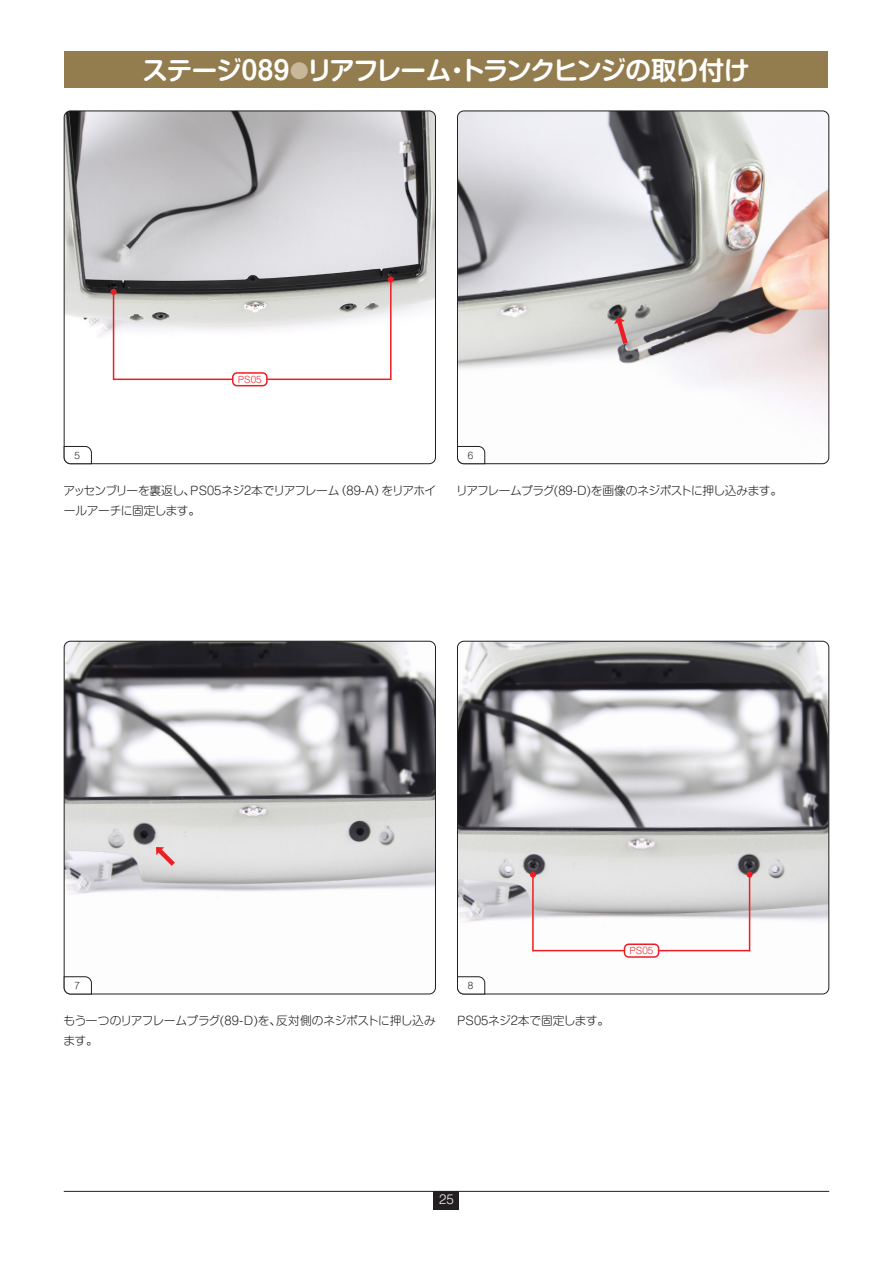
<style>
.page{position:relative;width:893px;height:1263px;background:#fff}
.page>*{position:absolute;margin:0;border:0;box-sizing:border-box;transform-origin:0 0}
.t1{font:700 25.5px "Shin M Go Pr 6 N De";letter-spacing:-.05em;color:#fff}
.t2{font:300 12px "Shin M Go Pro";color:#fff}
.Body_Copy{font:300 11.7px/20.2px "Shin M Go Pr 6";letter-spacing:-.035em;color:#231f20}
.Body_Copy-2{font:300 11.7px "Shin M Go Pr 6";letter-spacing:-.01em;color:#231f20}
.t3{font:300 9px "Shin M Go Pro";color:#ee1d23}
.t4{font:300 9px "Shin M Go Pro";color:#231f20}
.s1{font-size:19.2px;color:#c8b798}
</style>
<div class="page">
<hr style="left:64px;top:1191px;width:765px;height:1px;background:#231f20">
<div style="left:434px;top:1191px;width:25px;height:18px;background:#231f20"></div>
<div style="left:65px;top:51px;width:763px;height:37px;background:#937c4d"></div>
<img style="left:64px;top:111px;width:371px;height:353px">
<div style="left:64px;top:111px;width:372px;height:353px;border:1px solid #231f20;border-radius:6px"></div>
<svg style="left:63px;top:446px;width:29px;height:18px"></svg>
<img style="left:457px;top:111px;width:372px;height:353px">
<div style="left:457px;top:111px;width:372px;height:353px;border:1px solid #231f20;border-radius:6px"></div>
<img style="left:64px;top:641px;width:371px;height:353px">
<div style="left:64px;top:641px;width:372px;height:353px;border:1px solid #231f20;border-radius:6px"></div>
<svg style="left:457px;top:446px;width:28px;height:18px"></svg>
<svg style="left:63px;top:976px;width:29px;height:19px"></svg>
<hr style="left:113px;top:292px;width:1px;height:88px;background:#ee1d23">
<svg style="left:111px;top:289px;width:6px;height:6px"></svg>
<hr style="left:390px;top:279px;width:2px;height:101px;background:#ee1d23">
<svg style="left:388px;top:276px;width:6px;height:6px"></svg>
<hr style="left:114px;top:379px;width:277px;height:1px;background:#ee1d23">
<div style="left:233px;top:373px;width:34px;height:13px;background:#fff;border-radius:4px"></div>
<div style="left:232px;top:372px;width:36px;height:14px;border:2px solid #ee1d23;border-radius:4px"></div>
<svg style="left:614px;top:316px;width:17px;height:33px"></svg>
<svg style="left:154px;top:844px;width:26px;height:27px"></svg>
<img style="left:457px;top:641px;width:372px;height:353px">
<div style="left:457px;top:641px;width:372px;height:353px;border:1px solid #231f20;border-radius:6px"></div>
<svg style="left:457px;top:976px;width:28px;height:19px"></svg>
<hr style="left:532px;top:874px;width:2px;height:77px;background:#ee1d23">
<svg style="left:530px;top:871px;width:6px;height:6px"></svg>
<hr style="left:749px;top:874px;width:1px;height:77px;background:#ee1d23">
<svg style="left:747px;top:871px;width:6px;height:6px"></svg>
<hr style="left:533px;top:950px;width:217px;height:1px;background:#ee1d23">
<div style="left:624px;top:944px;width:35px;height:13px;background:#fff;border-radius:4px"></div>
<div style="left:624px;top:943px;width:35px;height:15px;border:2px solid #ee1d23;border-radius:4px"></div>
<p class="t1" style="left:142px;top:49px;width:609px">ステージ089<span class="s1">●</span>リアフレーム・トランクヒンジの取り付け</p>
<p class="t3" style="left:238px;top:372px;width:25px">PS05</p>
<p class="t4" style="left:75px;top:448px;width:7px">5</p>
<p class="Body_Copy" style="left:63px;top:480px;width:374px">アッセンブリーを裏返し、PS05ネジ2本でリアフレーム（89-A）をリアホイールアーチに固定します。</p>
<p class="t4" style="left:468px;top:448px;width:7px">6</p>
<p class="Body_Copy" style="left:456px;top:480px;width:328px">リアフレームプラグ(89-D)を画像のネジポストに押し込みます。</p>
<p class="t4" style="left:75px;top:978px;width:7px">7</p>
<p class="Body_Copy" style="left:63px;top:1010px;width:374px">もう一つのリアフレームプラグ(89-D)を、反対側のネジポストに押し込みます。</p>
<p class="t4" style="left:468px;top:978px;width:7px">8</p>
<p class="Body_Copy-2" style="left:457px;top:1011px;width:153px">PS05ネジ2本で固定します。</p>
<p class="t3" style="left:629px;top:944px;width:25px">PS05</p>
<p class="t2" style="left:439px;top:1189px;width:16px">25</p>
</div>
